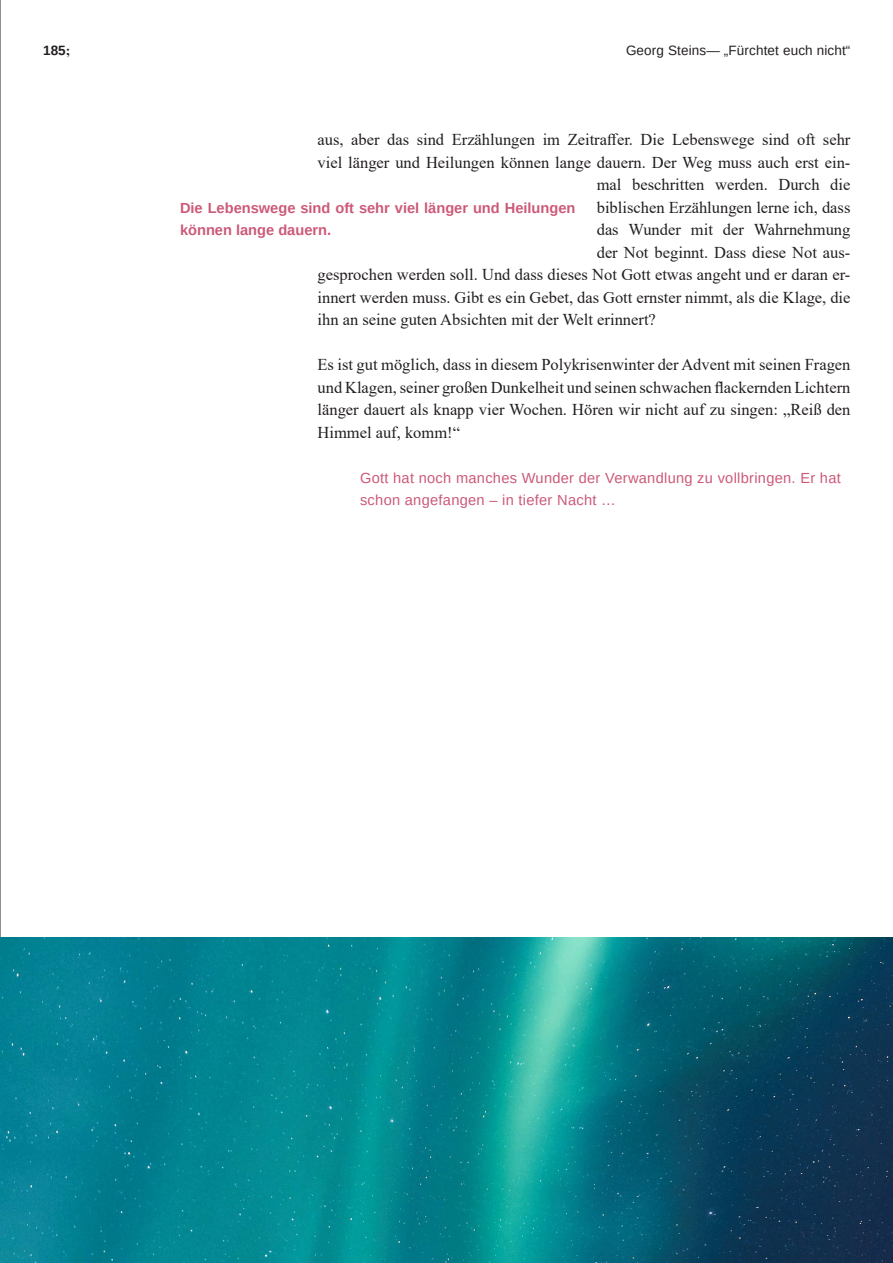
<style>
.page{position:relative;width:893px;height:1263px;background:#fff}
.page>*{position:absolute;margin:0;border:0;box-sizing:border-box;transform-origin:0 0}
._06_1_Fließtext{font:16.5px/22.5px "Times New Roman";color:#231f20;text-align:justify}
._06_5_Fließtext_farbig_eingerückt{font:14.7px/22.5px "Arimo";letter-spacing:.02em;color:#cc5978}
._08_Einschub_farbe{font:700 14.7px/22.5px "Arimo";color:#cc5978}
.t1{font:13.5px "Arimo";letter-spacing:.01em;color:#231f20}
.t2{font:700 13.5px "Arimo";color:#231f20}
.s1{font-family:"Times New Roman"}
</style>
<div class="page">
<hr style="left:0;top:0;width:1px;height:1263px;background:#231f20">
<img style="left:0;top:938px;width:893px;height:325px">
<p class="t2" style="left:43px;top:41px;width:29px">185<span class="s1">;</span></p>
<p class="t1" style="left:626px;top:42px;width:226px">Georg Steins— „Fürchtet euch nicht“</p>
<p class="_06_1_Fließtext" style="left:317px;top:128px;width:534px">aus, aber das sind Erzählungen im Zeitraffer. Die Lebenswege sind oft sehr</p>
<p class="_06_1_Fließtext" style="left:317px;top:150px;width:534px">viel länger und Heilungen können lange dauern. Der Weg muss auch erst ein-</p>
<p class="_06_1_Fließtext" style="left:597px;top:173px;width:255px">mal beschritten werden. Durch die</p>
<p class="_06_1_Fließtext" style="left:597px;top:195px;width:255px">biblischen Erzählungen lerne ich, dass</p>
<p class="_06_1_Fließtext" style="left:597px;top:218px;width:255px">das Wunder mit der Wahrnehmung</p>
<p class="_06_1_Fließtext" style="left:597px;top:240px;width:255px">der Not beginnt. Dass diese Not aus-</p>
<p class="_06_1_Fließtext" style="left:317px;top:263px;width:534px">gesprochen werden soll. Und dass dieses Not Gott etwas angeht und er daran er-</p>
<p class="_06_1_Fließtext" style="left:317px;top:285px;width:534px">innert werden muss. Gibt es ein Gebet, das Gott ernster nimmt, als die Klage, die</p>
<p class="_06_1_Fließtext" style="left:317px;top:308px;width:340px">ihn an seine guten Absichten mit der Welt erinnert?</p>
<p class="_06_1_Fließtext" style="left:317px;top:353px;width:534px">Es ist gut möglich, dass in diesem Polykrisenwinter der Advent mit seinen Fragen und Klagen, seiner großen Dunkelheit und seinen schwachen flackernden Lichtern länger dauert als knapp vier Wochen. Hören wir nicht auf zu singen: „Reiß den Himmel auf, komm!“</p>
<p class="_06_5_Fließtext_farbig_eingerückt" style="left:360px;top:467px;width:482px">Gott hat noch manches Wunder der Verwandlung zu vollbringen. Er hat schon angefangen – in tiefer Nacht …</p>
<p class="_08_Einschub_farbe" style="left:180px;top:197px;width:397px">Die Lebenswege sind oft sehr viel länger und Heilungen können lange dauern.</p>
</div>
